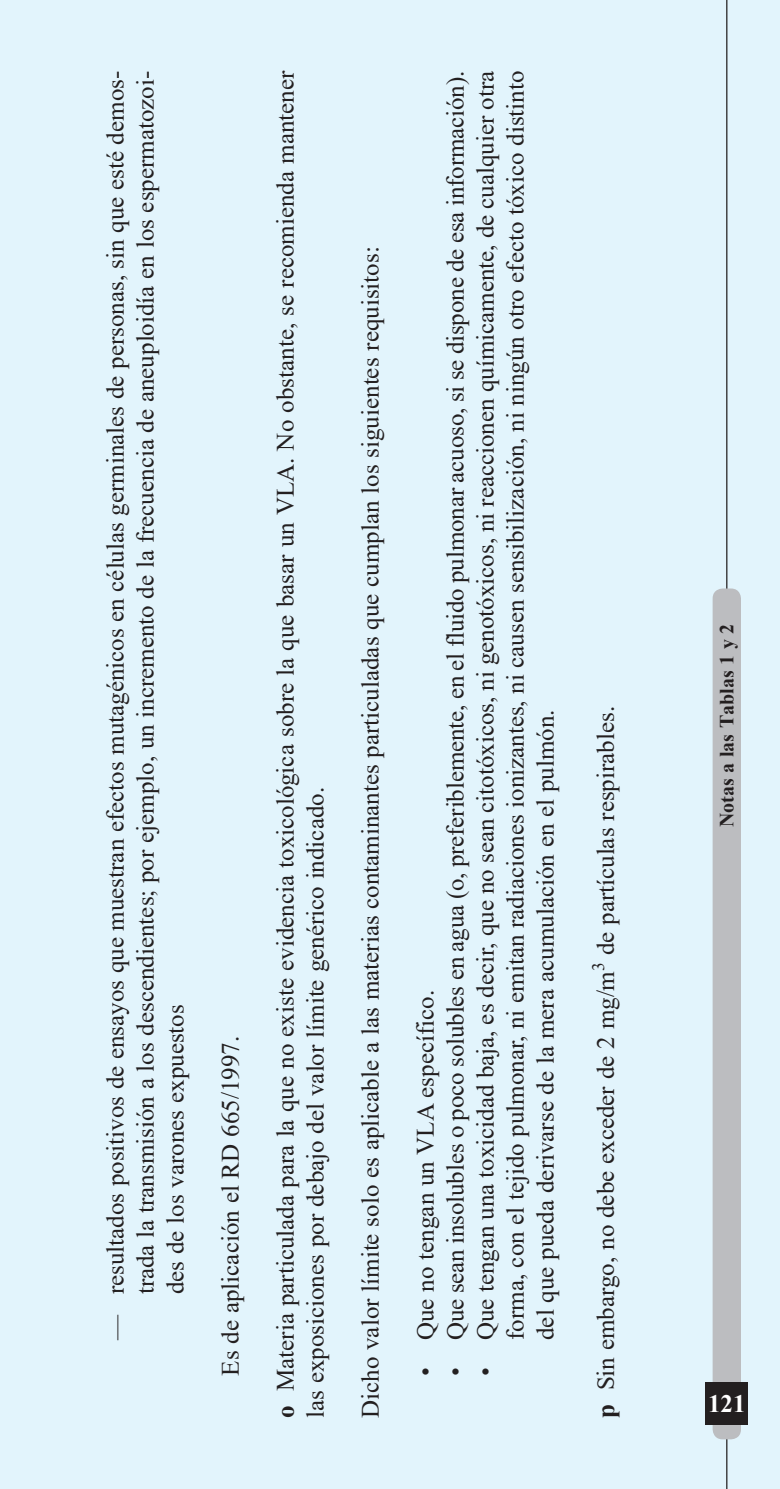
<style>
.page{position:relative;width:780px;height:1489px;background:#fff}
.page>*{position:absolute;margin:0;border:0;box-sizing:border-box;transform-origin:0 0}
.t1{font:25px/30px "Times New Roman";color:#231f20}
.t2{font:700 25px "Times New Roman";color:#fff}
.t3{font:700 25px "Times New Roman";color:#231f20}
.t4{font:700 20px "Times New Roman";color:#231f20}
.t5{font:17.5px "Times New Roman";color:#231f20}
</style>
<div class="page">
<div style="left:0;top:0;width:780px;height:1488px;background:#e2f4fc"></div>
<hr style="left:726px;top:0;width:1px;height:1488px;background:#231f20">
<div style="left:712px;top:588px;width:29px;height:851px;background:#bcbdc0;border-radius:10px"></div>
<div style="left:705px;top:1382px;width:43px;height:42px;background:#231f20"></div>
<p class="t1" style="left:100px;top:1294px;width:1224px;rotate:-90deg">resultados positivos de ensayos que muestran efectos mutagénicos en células germinales de personas, sin que esté demos&shy;trada la transmisión a los descendientes; por ejemplo, un incremento de la frecuencia de aneuploidía en los espermatozoi-</p>
<p class="t1" style="left:270px;top:1390px;width:1321px;rotate:-90deg">Materia particulada para la que no existe evidencia toxicológica sobre la que basar un VLA. No obstante, se recomienda mantener</p>
<p class="t1" style="left:440px;top:1339px;width:1270px;text-align:justify;rotate:-90deg">Que sean insolubles o poco solubles en agua (o, preferiblemente, en el fluido pulmonar acuoso, si se dispone de esa información).<br>Que tengan una toxicidad baja, es decir que no sean citotóxicos, ni genotóxicos, ni reaccionen químicamente, de cualquier otra forma, con el tejido pulmonar, ni emitan radiaciones ionizantes, ni causen sensibilización, ni ningún otro efecto tóxico distinto</p>
<p class="t1" style="left:355px;top:1417px;width:1172px;rotate:-90deg">Dicho valor límite solo es aplicable a las materias contaminantes particuladas que cumplan los siguientes requisitos:</p>
<p class="t1" style="left:530px;top:1339px;width:632px;rotate:-90deg">del que pueda derivarse de la mera acumulación en el pulmón.</p>
<p class="t1" style="left:590px;top:955px;width:251px;rotate:-90deg">de partículas respirables.</p>
<p class="t1" style="left:300px;top:1417px;width:632px;rotate:-90deg">las exposiciones por debajo del valor límite genérico indicado.</p>
<p class="t1" style="left:470px;top:948px;width:8px;rotate:-90deg">,</p>
<p class="t5" style="left:588px;top:971px;width:10px;rotate:-90deg">3</p>
<p class="t1" style="left:590px;top:1390px;width:421px;rotate:-90deg">Sin embargo, no debe exceder de 2 mg/m</p>
<p class="t1" style="left:410px;top:1339px;width:351px;rotate:-90deg">Que no tengan un VLA específico.</p>
<p class="t1" style="left:148px;top:1375px;width:372px;line-height:55px;text-indent:81px;rotate:-90deg">des de los varones expuestos<br>Es de aplicación el RD 665/1997.</p>
<p class="t1" style="left:100px;top:1339px;width:27px;rotate:-90deg">—</p>
<p class="t1" style="left:410px;top:1375px;width:10px;text-align:justify;rotate:-90deg">• • •</p>
<p class="t3" style="left:271px;top:1417px;width:14px;rotate:-90deg">o</p>
<p class="t3" style="left:591px;top:1417px;width:15px;rotate:-90deg">p</p>
<p class="t4" style="left:715px;top:827px;width:205px;rotate:-90deg">Notas a las Tablas 1 y 2</p>
<p class="t2" style="left:708px;top:1389px;width:39px">121</p>
</div>
